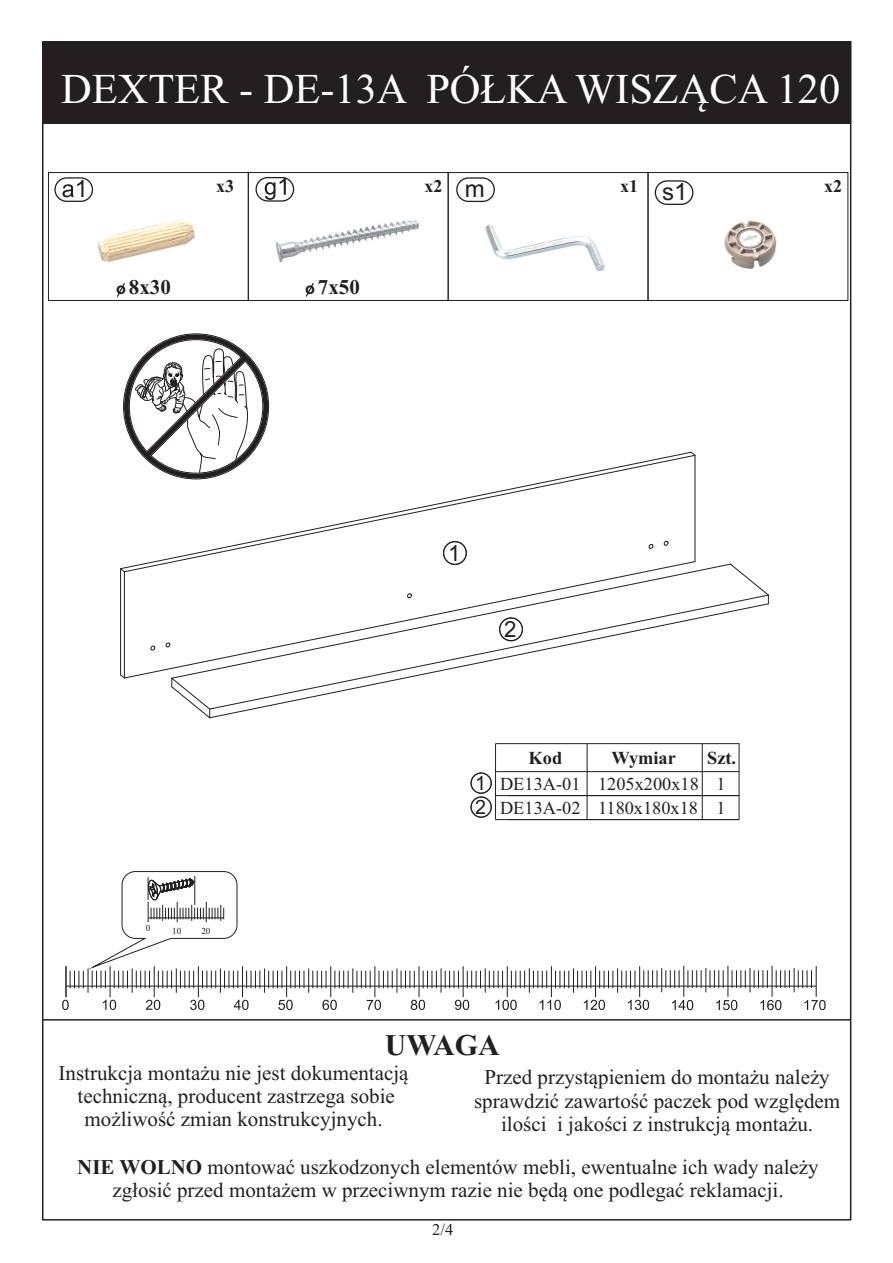
<style>
.page{position:relative;width:893px;height:1263px;background:#fff}
.page>*{position:absolute;margin:0;border:0;box-sizing:border-box;transform-origin:0 0}
.t1{font:42.45px "Times New Roman";color:#fff}
.t2{font:700 30px "Times New Roman";color:#231f20}
.t3{font:24px "Arial";color:#231f20}
.t4{font:22.2px "Arial";color:#231f20}
.t5{font:21px/23.2px "Times New Roman";color:#231f20;text-align:center}
.t6{font:700 21px "Times New Roman";color:#231f20}
.t7{font:18.3px/23.4px "Times New Roman";color:#231f20;text-align:right}
.t8{font:700 18.3px "Times New Roman";color:#231f20}
.t9{font:700 18px "Times New Roman";color:#231f20}
.t10{font:16.5px "Times New Roman";color:#231f20}
.t11{font:9.3px "Times New Roman";color:#231f20}
.s1{font-family:"Arial";font-size:16.2px}
.s2{font-family:"Arial";font-size:19.8px}
.s3{font-weight:700}
</style>
<div class="page">
<div style="left:42px;top:42px;width:809px;height:82px;background:#231f20"></div>
<hr style="left:43px;top:1019px;width:808px;height:1px;background:#231f20">
<div style="left:48px;top:172px;width:200px;height:129px;border:1px solid #231f20"></div>
<img style="left:98px;top:219px;width:97px;height:43px">
<svg style="left:54px;top:177px;width:39px;height:25px"></svg>
<svg style="left:62px;top:180px;width:21px;height:17px"></svg>
<svg style="left:116px;top:283px;width:9px;height:14px"></svg>
<div style="left:248px;top:172px;width:200px;height:129px;border:1px solid #231f20"></div>
<svg style="left:255px;top:177px;width:39px;height:25px"></svg>
<svg style="left:265px;top:178px;width:21px;height:22px"></svg>
<img style="left:275px;top:220px;width:144px;height:43px">
<svg style="left:305px;top:283px;width:9px;height:14px"></svg>
<div style="left:655px;top:180px;width:38px;height:25px;background:#fff;border:1px solid #231f20;border-radius:12px"></div>
<div style="left:648px;top:172px;width:200px;height:129px;border:1px solid #231f20"></div>
<img style="left:724px;top:220px;width:53px;height:49px">
<div style="left:448px;top:172px;width:200px;height:129px;border:1px solid #231f20"></div>
<div style="left:456px;top:177px;width:39px;height:25px;background:#fff;border:1px solid #231f20;border-radius:12px"></div>
<img style="left:485px;top:225px;width:120px;height:46px">
<svg style="left:171px;top:679px;width:40px;height:40px"></svg>
<svg style="left:209px;top:604px;width:560px;height:114px"></svg>
<svg style="left:696px;top:563px;width:35px;height:116px"></svg>
<svg style="left:730px;top:563px;width:39px;height:41px"></svg>
<svg style="left:120px;top:451px;width:572px;height:118px"></svg>
<hr style="left:695px;top:455px;width:1px;height:107px;background:#231f20">
<svg style="left:124px;top:561px;width:572px;height:118px"></svg>
<hr style="left:124px;top:572px;width:1px;height:106px;background:#231f20">
<svg style="left:120px;top:674px;width:5px;height:5px"></svg>
<hr style="left:120px;top:569px;width:1px;height:106px;background:#231f20">
<svg style="left:150px;top:645px;width:5px;height:6px"></svg>
<svg style="left:165px;top:642px;width:5px;height:5px"></svg>
<svg style="left:407px;top:593px;width:5px;height:5px"></svg>
<svg style="left:648px;top:544px;width:6px;height:5px"></svg>
<svg style="left:663px;top:541px;width:6px;height:5px"></svg>
<div style="left:471px;top:773px;width:21px;height:21px;background:#fff;border:1px solid #231f20;border-radius:50%"></div>
<div style="left:470px;top:772px;width:22px;height:22px;border:1px solid #231f20;border-radius:50%"></div>
<hr style="left:495px;top:771px;width:244px;height:1px;background:#231f20">
<hr style="left:587px;top:744px;width:1px;height:75px;background:#231f20">
<hr style="left:495px;top:743px;width:244px;height:1px;background:#231f20">
<hr style="left:702px;top:744px;width:1px;height:75px;background:#231f20">
<hr style="left:495px;top:744px;width:1px;height:75px;background:#231f20">
<hr style="left:739px;top:743px;width:1px;height:76px;background:#231f20">
<svg style="left:471px;top:796px;width:21px;height:22px"></svg>
<div style="left:470px;top:796px;width:22px;height:22px;border:1px solid #231f20;border-radius:50%"></div>
<hr style="left:495px;top:795px;width:244px;height:1px;background:#231f20">
<hr style="left:495px;top:819px;width:244px;height:1px;background:#231f20">
<hr style="left:110px;top:966px;width:1px;height:31px;background:#231f20">
<hr style="left:154px;top:966px;width:1px;height:31px;background:#231f20">
<hr style="left:198px;top:966px;width:1px;height:31px;background:#231f20">
<hr style="left:242px;top:966px;width:1px;height:31px;background:#231f20">
<hr style="left:286px;top:966px;width:1px;height:31px;background:#231f20">
<hr style="left:330px;top:966px;width:1px;height:31px;background:#231f20">
<hr style="left:374px;top:966px;width:1px;height:31px;background:#231f20">
<hr style="left:419px;top:966px;width:1px;height:31px;background:#231f20">
<hr style="left:463px;top:966px;width:1px;height:31px;background:#231f20">
<hr style="left:507px;top:966px;width:1px;height:31px;background:#231f20">
<hr style="left:551px;top:966px;width:1px;height:31px;background:#231f20">
<hr style="left:595px;top:966px;width:1px;height:31px;background:#231f20">
<hr style="left:639px;top:966px;width:1px;height:31px;background:#231f20">
<hr style="left:683px;top:966px;width:1px;height:31px;background:#231f20">
<hr style="left:727px;top:966px;width:1px;height:31px;background:#231f20">
<hr style="left:772px;top:966px;width:1px;height:31px;background:#231f20">
<hr style="left:816px;top:966px;width:1px;height:31px;background:#231f20">
<hr style="left:66px;top:966px;width:1px;height:31px;background:#231f20">
<svg style="left:70px;top:871px;width:168px;height:122px"></svg>
<svg style="left:246px;top:968px;width:36px;height:25px"></svg>
<svg style="left:290px;top:968px;width:37px;height:25px"></svg>
<svg style="left:334px;top:968px;width:37px;height:25px"></svg>
<svg style="left:379px;top:968px;width:36px;height:25px"></svg>
<svg style="left:423px;top:968px;width:36px;height:25px"></svg>
<svg style="left:467px;top:968px;width:36px;height:25px"></svg>
<svg style="left:511px;top:968px;width:36px;height:25px"></svg>
<svg style="left:555px;top:968px;width:36px;height:25px"></svg>
<svg style="left:599px;top:968px;width:36px;height:25px"></svg>
<svg style="left:643px;top:968px;width:37px;height:24px"></svg>
<svg style="left:687px;top:968px;width:37px;height:24px"></svg>
<svg style="left:732px;top:968px;width:36px;height:24px"></svg>
<svg style="left:776px;top:968px;width:36px;height:24px"></svg>
<hr style="left:66px;top:986px;width:750px;height:1px;background:#231f20">
<svg style="left:62px;top:1000px;width:7px;height:10px"></svg>
<svg style="left:103px;top:1000px;width:13px;height:10px"></svg>
<svg style="left:146px;top:1000px;width:14px;height:10px"></svg>
<svg style="left:190px;top:1000px;width:14px;height:10px"></svg>
<svg style="left:234px;top:1000px;width:15px;height:10px"></svg>
<svg style="left:278px;top:1000px;width:15px;height:10px"></svg>
<svg style="left:322px;top:1000px;width:15px;height:10px"></svg>
<svg style="left:367px;top:1000px;width:14px;height:10px"></svg>
<svg style="left:411px;top:1000px;width:14px;height:10px"></svg>
<svg style="left:455px;top:1000px;width:14px;height:10px"></svg>
<svg style="left:496px;top:1000px;width:21px;height:10px"></svg>
<svg style="left:540px;top:1000px;width:21px;height:10px"></svg>
<svg style="left:584px;top:1000px;width:21px;height:10px"></svg>
<svg style="left:628px;top:1000px;width:21px;height:10px"></svg>
<svg style="left:672px;top:1000px;width:21px;height:10px"></svg>
<svg style="left:716px;top:1000px;width:21px;height:10px"></svg>
<svg style="left:760px;top:1000px;width:21px;height:10px"></svg>
<svg style="left:804px;top:1000px;width:22px;height:10px"></svg>
<svg style="left:123px;top:334px;width:146px;height:145px"></svg>
<div style="left:443px;top:541px;width:24px;height:24px;background:#fff;border:1px solid #231f20;border-radius:50%"></div>
<div style="left:443px;top:541px;width:24px;height:24px;border:1px solid #231f20;border-radius:50%"></div>
<div style="left:499px;top:617px;width:24px;height:24px;background:#fff;border:1px solid #231f20;border-radius:50%"></div>
<div style="left:499px;top:617px;width:24px;height:24px;border:1px solid #231f20;border-radius:50%"></div>
<h1 class="t1" style="left:61px;top:73px;width:781px">DEXTER - DE-13A PÓ£KA WISZ¥CA 120</h1>
<p class="t6" style="left:116px;top:280px;width:56px"><span class="s1">o</span> 8x30</p>
<p class="t9" style="left:216px;top:180px;width:19px">x3</p>
<p class="t6" style="left:305px;top:280px;width:56px"><span class="s1">o</span> 7x50</p>
<p class="t9" style="left:425px;top:180px;width:19px">x2</p>
<p class="t3" style="left:465px;top:180px;width:21px">m</p>
<p class="t9" style="left:620px;top:180px;width:19px">x1</p>
<p class="t9" style="left:824px;top:180px;width:19px">x2</p>
<p class="t3" style="left:662px;top:183px;width:27px">s1</p>
<p class="t11" style="left:146px;top:925px;width:6px">0</p>
<p class="t11" style="left:172px;top:927px;width:11px">10</p>
<p class="t11" style="left:201px;top:927px;width:11px">20</p>
<p class="t4" style="left:448px;top:545px;width:14px">1</p>
<p class="t4" style="left:504px;top:621px;width:14px">2</p>
<p class="t8" style="left:529px;top:752px;width:35px">Kod</p>
<p class="t8" style="left:611px;top:752px;width:66px">Wymiar</p>
<p class="t8" style="left:707px;top:752px;width:31px">Szt.</p>
<p class="t7" style="left:475px;top:774px;width:252px">1<br><span class="s2">2</span> DE13A-02 1180x180x18 1</p>
<p class="t7" style="left:475px;top:773px;width:225px"><span class="s2">1</span> DE13A-01 1205x200x18</p>
<h2 class="t2" style="left:385px;top:1034px;width:116px">UWAGA</h2>
<p class="t5" style="left:59px;top:1063px;width:351px">Instrukcja monta¿u nie jest dokumentacj¹ techniczn¹, producent zastrzega sobie mo¿liwoœæ zmian konstrukcyjnych.</p>
<p class="t5" style="left:474px;top:1067px;width:368px">Przed przyst¹pieniem do monta¿u nale¿y sprawdziæ zawartoœæ paczek pod wzglêdem iloœci i jakoœci z instrukcj¹ monta¿u.</p>
<p class="t5" style="left:77px;top:1157px;width:743px"><span class="s3">NIE WOLNO</span> montowaæ uszkodzonych elementów mebli, ewentualne ich wady nale¿y zg³osiæ przed monta¿em w przeciwnym razie nie bêd¹ one podlegaæ reklamacji.</p>
<p class="t10" style="left:432px;top:1223px;width:23px">2/4</p>
</div>
